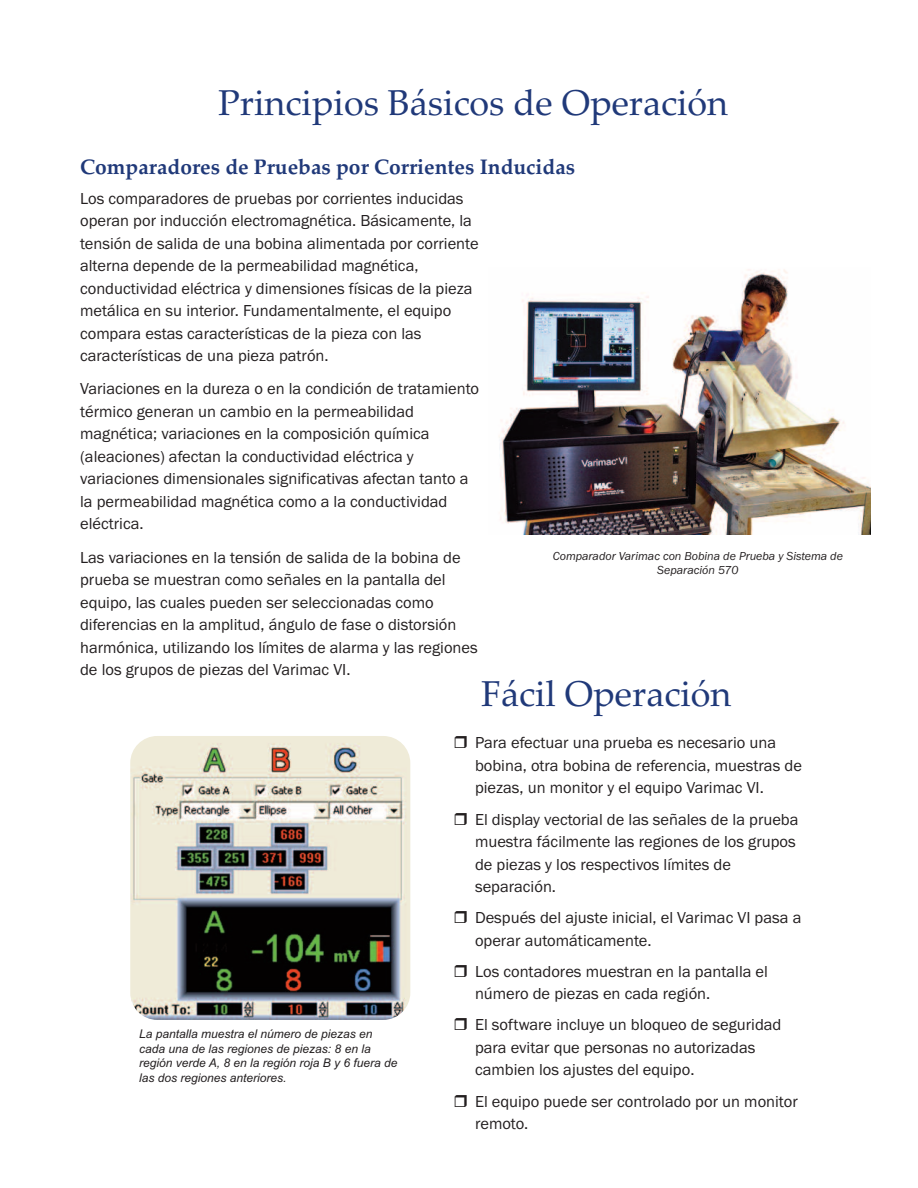
<style>
.page{position:relative;width:918px;height:1188px;background:#fff}
.page>*{position:absolute;margin:0;border:0;box-sizing:border-box;transform-origin:0 0}
.t1{font:36px "Palatino Linotype";color:#203979}
.t2{font:700 21px "Palatino Linotype";color:#203979}
.t3{font:16.5px/22.5px "Franklin Gothic";color:#231f20}
.t4{font:italic 12px/14.4px "Arial";color:#231f20}
.t5{font:italic 12px/14.4px "Franklin Gothic";color:#231f20;text-align:center}
</style>
<div class="page">
<img style="left:130px;top:736px;width:280px;height:284px;border-radius:27px">
<img style="left:499px;top:269px;width:371px;height:266px">
<h1 class="t1" style="left:218px;top:81px;width:512px">Principios Básicos de Operación</h1>
<p class="t2" style="left:80px;top:154px;width:497px">Comparadores de Pruebas por Corrientes Inducidas</p>
<p class="t3" style="left:80px;top:187px;width:400px">Los comparadores de pruebas por corrientes inducidas operan por inducción electromagnética. Básicamente, la tensión de salida de una bobina alimentada por corriente alterna depende de la permeabilidad magnética, conductividad eléctrica y dimensiones físicas de la pieza metálica en su interior. Fundamentalmente, el equipo compara estas características de la pieza con las características de una pieza patrón.</p>
<p class="t3" style="left:80px;top:377px;width:401px">Variaciones en la dureza o en la condición de tratamiento térmico generan un cambio en la permeabilidad magnética; variaciones en la composición química (aleaciones) afectan la conductividad eléctrica y variaciones dimensionales significativas afectan tanto a la permeabilidad magnética como a la conductividad eléctrica.</p>
<p class="t3" style="left:80px;top:546px;width:399px">Las variaciones en la tensión de salida de la bobina de prueba se muestran como señales en la pantalla del equipo, las cuales pueden ser seleccionadas como diferencias en la amplitud, ángulo de fase o distorsión harmónica, utilizando los límites de alarma y las regiones de los grupos de piezas del Varimac VI.</p>
<p class="t5" style="left:553px;top:548px;width:292px">Comparador Varimac con Bobina de Prueba y Sistema de<br>Separación 570</p>
<h1 class="t1" style="left:481px;top:672px;width:252px">Fácil Operación</h1>
<p class="t4" style="left:139px;top:1027px;width:260px">La pantalla muestra el número de piezas en cada una de las regiones de piezas: 8 en la región verde A, 8 en la región roja B y 6 fuera de las dos regiones anteriores.</p>
<p class="t3" style="left:475px;top:731px;width:328px">Para efectuar una prueba es necesario una bobina, otra bobina de referencia, muestras de piezas, un monitor y el equipo Varimac VI.</p>
<p class="t3" style="left:475px;top:808px;width:325px">El display vectorial de las señales de la prueba muestra fácilmente las regiones de los grupos de piezas y los respectivos límites de separación.</p>
<p class="t3" style="left:475px;top:906px;width:328px">Después del ajuste inicial, el Varimac VI pasa a operar automáticamente.</p>
<p class="t3" style="left:475px;top:960px;width:295px">Los contadores muestran en la pantalla el número de piezas en cada región.</p>
<p class="t3" style="left:475px;top:1014px;width:308px">El software incluye un bloqueo de seguridad para evitar que personas no autorizadas cambien los ajustes del equipo.</p>
<p class="t3" style="left:475px;top:1090px;width:324px">El equipo puede ser controlado por un monitor remoto.</p>
</div>
